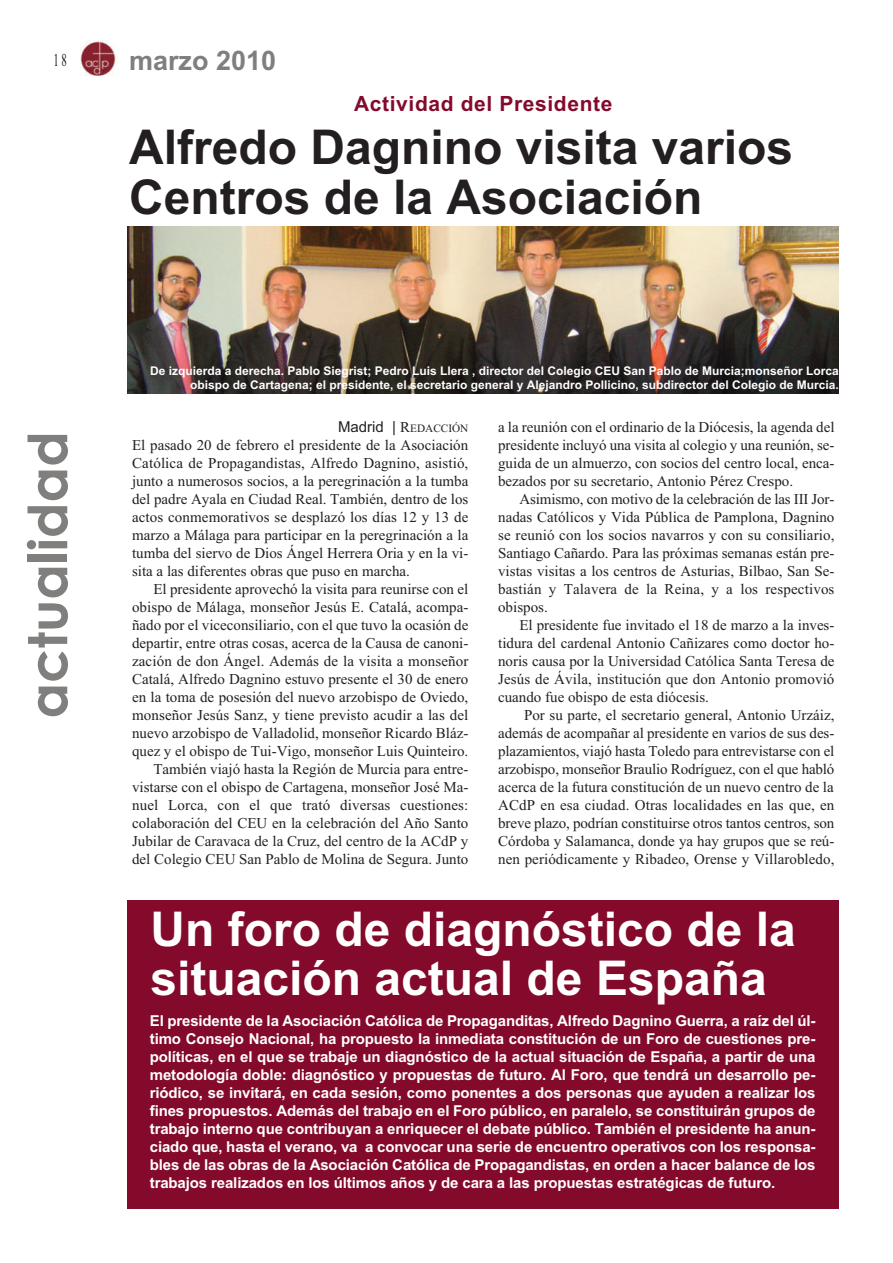
<style>
.page{position:relative;width:893px;height:1263px;background:#fff}
.page>*{position:absolute;margin:0;border:0;box-sizing:border-box;transform-origin:0 0}
.t1{font:700 54px "Century Gothic";color:#807f7d}
.t2{font:700 48px/49.5px "Arial";color:#231f20}
.t3{font:700 48px/49.5px "Arial";color:#fff}
.t4{font:700 27px "Arial";color:#807f7d}
.t5{font:700 21px "Arial";letter-spacing:.03em;color:#840a2b}
.t6{font:18px "Times New Roman";color:#231f20;scale:.6 1}
.t7{font:15px/18px "Times New Roman";color:#231f20;text-align:justify}
.t8{font:700 15px/18px "Arial";letter-spacing:-.01em;color:#fff;text-align:justify}
.t9{font:700 12px/14.4px "Arial";color:#fff;text-align:right}
.t10{font:11.25px "Times New Roman";color:#231f20}
.s1{font-family:"Arial";font-size:15px}
.s2{font-size:15px}
</style>
<div class="page">
<img style="left:80px;top:41px;width:36px;height:35px">
<img style="left:128px;top:226px;width:711px;height:168px">
<div style="left:128px;top:900px;width:711px;height:309px;background:#840a2b"></div>
<p class="t6" style="left:53px;top:50px;width:24px">18</p>
<h3 class="t4" style="left:129px;top:44px;width:149px">marzo 2010</h3>
<h3 class="t5" style="left:354px;top:91px;width:260px">Actividad del Presidente</h3>
<h2 class="t2" style="left:129px;top:123px;width:666px">Alfredo Dagnino visita varios<br>Centros de la Asociación</h2>
<h1 class="t1" style="left:17px;top:718px;width:289px;rotate:-90deg">actualidad</h1>
<p class="t9" style="left:150px;top:364px;width:690px">De izquierda a derecha. Pablo Siegrist; Pedro Luis Llera , director del Colegio CEU San Pablo de Murcia;monseñor Lorca obispo de Cartagena; el presidente, el secretario general y Alejandro Pollicino, subdirector del Colegio de Murcia.</p>
<p class="t10" style="left:338px;top:422px;width:132px"><span class="s1">Madrid |</span> <span class="s2">R</span>EDACCIÓN</p>
<p class="t7" style="left:132px;top:436px;width:338px">El pasado 20 de febrero el presidente de la Asociación Católica de Propagandistas, Alfredo Dagnino, asistió, junto a numerosos socios, a la peregrinación a la tumba del padre Ayala en Ciudad Real. También, dentro de los actos conmemorativos se desplazó los días 12 y 13 de marzo a Málaga para participar en la peregrinación a la tumba del siervo de Dios Ángel Herrera Oria y en la vi&shy;sita a las diferentes obras que puso en marcha.</p>
<p class="t7" style="left:132px;top:580px;width:338px;text-align:right">El presidente aprovechó la visita para reunirse con el obispo de Málaga, monseñor Jesús E. Catalá, acompa&shy;ñado por el viceconsiliario, con el que tuvo la ocasión de departir, entre otras cosas, acerca de la Causa de canoni&shy;zación de don Ángel. Además de la visita a monseñor Catalá, Alfredo Dagnino estuvo presente el 30 de enero en la toma de posesión del nuevo arzobispo de Oviedo, monseñor Jesús Sanz, y tiene previsto acudir a las del nuevo arzobispo de Valladolid, monseñor Ricardo Bláz&shy;quez y el obispo de Tui-Vigo, monseñor Luis Quinteiro.<br>También viajó hasta la Región de Murcia para entre&shy;vistarse con el obispo de Cartagena, monseñor José Ma&shy;nuel Lorca, con el que trató diversas cuestiones: colaboración del CEU en la celebración del Año Santo Jubilar de Caravaca de la Cruz, del centro de la ACdP y del Colegio CEU San Pablo de Molina de Segura. Junto</p>
<p class="t7" style="left:498px;top:418px;width:338px">a la reunión con el ordinario de la Diócesis, la agenda del presidente incluyó una visita al colegio y una reunión, se&shy;guida de un almuerzo, con socios del centro local, enca&shy;bezados por su secretario, Antonio Pérez Crespo.</p>
<p class="t7" style="left:498px;top:490px;width:338px;text-indent:21px">Asimismo, con motivo de la celebración de las III Jor&shy;nadas Católicos y Vida Pública de Pamplona, Dagnino se reunió con los socios navarros y con su consiliario, Santiago Cañardo. Para las próximas semanas están pre&shy;vistas visitas a los centros de Asturias, Bilbao, San Se&shy;bastián y Talavera de la Reina, y a los respectivos obispos.</p>
<p class="t7" style="left:498px;top:616px;width:338px;text-indent:21px">El presidente fue invitado el 18 de marzo a la inves&shy;tidura del cardenal Antonio Cañizares como doctor ho&shy;noris causa por la Universidad Católica Santa Teresa de Jesús de Ávila, institución que don Antonio promovió cuando fue obispo de esta diócesis.</p>
<p class="t7" style="left:498px;top:706px;width:338px;text-indent:26px">Por su parte, el secretario general, Antonio Urzáiz, además de acompañar al presidente en varios de sus des&shy;plazamientos, viajó hasta Toledo para entrevistarse con el arzobispo, monseñor Braulio Rodríguez, con el que habló acerca de la futura constitución de un nuevo centro de la ACdP en esa ciudad. Otras localidades en las que, en breve plazo, podrían constituirse otros tantos centros, son Córdoba y Salamanca, donde ya hay grupos que se reú&shy;nen periódicamente y Ribadeo, Orense y Villarobledo,</p>
<h2 class="t3" style="left:151px;top:905px;width:647px">Un foro de diagnóstico de la situación actual de España</h2>
<p class="t8" style="left:150px;top:1012px;width:667px">El presidente de la Asociación Católica de Propaganditas, Alfredo Dagnino Guerra, a raíz del úl&shy;timo Consejo Nacional, ha propuesto la inmediata constitución de un Foro de cuestiones pre&shy;políticas, en el que se trabaje un diagnóstico de la actual situación de España, a partir de una metodología doble: diagnóstico y propuestas de futuro. Al Foro, que tendrá un desarrollo pe&shy;riódico, se invitará, en cada sesión, como ponentes a dos personas que ayuden a realizar los fines propuestos. Además del trabajo en el Foro público, en paralelo, se constituirán grupos de trabajo interno que contribuyan a enriquecer el debate público. También el presidente ha anun&shy;ciado que, hasta el verano, va a convocar una serie de encuentro operativos con los responsa&shy;bles de las obras de la Asociación Católica de Propagandistas, en orden a hacer balance de los trabajos realizados en los últimos años y de cara a las propuestas estratégicas de futuro.</p>
</div>
